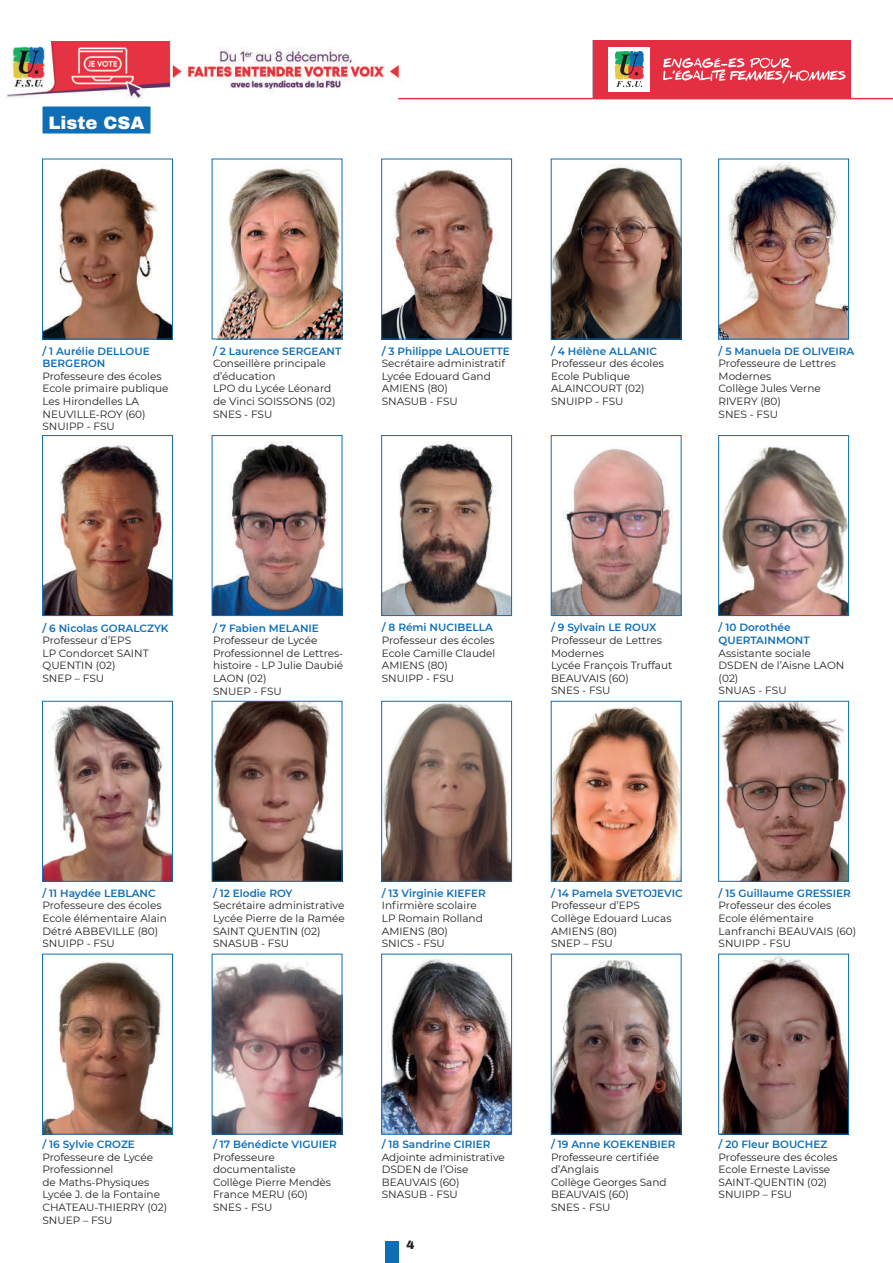
<style>
.page{position:relative;width:893px;height:1263px;background:#fff}
.page>*{position:absolute;margin:0;border:0;box-sizing:border-box;transform-origin:0 0}
.t1{font:900 18px "Archivo";color:#fff}
.t2{font:900 12px "Archivo";color:#231f20}
.t3{font:10.5px/12.6px "Montserrat";color:#231f20}
.t4{font:600 10.5px/12.6px "Montserrat";color:#0e6eb6}
</style>
<div class="page">
<div style="left:593px;top:40px;width:257px;height:58px;background:#e42e42"></div>
<div style="left:609px;top:47px;width:41px;height:44px;background:#fff"></div>
<svg style="left:615px;top:51px;width:29px;height:36px"></svg>
<svg style="left:663px;top:58px;width:183px;height:25px"></svg>
<img style="left:44px;top:165px;width:127px;height:172px">
<div style="left:42px;top:159px;width:131px;height:180px;border:1px solid #0e6eb6"></div>
<img style="left:383px;top:169px;width:127px;height:168px">
<div style="left:381px;top:159px;width:131px;height:180px;border:1px solid #0e6eb6"></div>
<img style="left:217px;top:168px;width:123px;height:169px">
<img style="left:553px;top:165px;width:126px;height:172px">
<img style="left:720px;top:162px;width:127px;height:175px">
<div style="left:718px;top:159px;width:131px;height:180px;border:1px solid #0e6eb6"></div>
<img style="left:44px;top:704px;width:127px;height:175px">
<div style="left:42px;top:701px;width:131px;height:180px;border:1px solid #0e6eb6"></div>
<img style="left:383px;top:703px;width:127px;height:176px">
<div style="left:381px;top:701px;width:131px;height:180px;border:1px solid #0e6eb6"></div>
<img style="left:214px;top:703px;width:126px;height:176px">
<img style="left:553px;top:706px;width:126px;height:173px">
<img style="left:720px;top:703px;width:127px;height:176px">
<div style="left:718px;top:701px;width:131px;height:180px;border:1px solid #0e6eb6"></div>
<img style="left:44px;top:445px;width:127px;height:169px">
<div style="left:42px;top:435px;width:131px;height:181px;border:1px solid #0e6eb6"></div>
<img style="left:383px;top:441px;width:127px;height:173px">
<div style="left:381px;top:435px;width:131px;height:181px;border:1px solid #0e6eb6"></div>
<img style="left:214px;top:441px;width:126px;height:173px">
<div style="left:212px;top:435px;width:130px;height:181px;border:1px solid #0e6eb6"></div>
<img style="left:553px;top:448px;width:126px;height:166px">
<div style="left:551px;top:435px;width:130px;height:181px;border:1px solid #0e6eb6"></div>
<img style="left:720px;top:446px;width:127px;height:168px">
<div style="left:718px;top:435px;width:131px;height:181px;border:1px solid #0e6eb6"></div>
<img style="left:44px;top:961px;width:127px;height:171px">
<div style="left:42px;top:954px;width:131px;height:180px;border:1px solid #0e6eb6"></div>
<img style="left:383px;top:958px;width:127px;height:174px">
<div style="left:381px;top:954px;width:131px;height:180px;border:1px solid #0e6eb6"></div>
<img style="left:214px;top:962px;width:126px;height:170px">
<img style="left:553px;top:959px;width:126px;height:173px">
<img style="left:721px;top:956px;width:126px;height:176px">
<div style="left:718px;top:954px;width:131px;height:180px;border:1px solid #0e6eb6"></div>
<img style="left:7px;top:42px;width:396px;height:56px">
<hr style="left:398px;top:98px;width:495px;height:1px;background:#e43443">
<div style="left:385px;top:1241px;width:13px;height:22px;background:#0e6eb6"></div>
<div style="left:43px;top:106px;width:108px;height:28px;background:#0e6eb6"></div>
<h1 class="t1" style="left:49px;top:112px;width:97px">Liste CSA</h1>
<p class="t4" style="left:43px;top:344px;width:109px">/ 1 Aurélie DELLOUE<br>BERGERON</p>
<p class="t3" style="left:43px;top:369px;width:128px">Professeure des écoles<br>Ecole primaire publique<br>Les Hirondelles LA<br>NEUVILLE-ROY (60)<br>SNUIPP - FSU</p>
<p class="t4" style="left:213px;top:344px;width:130px">/ 2 Laurence SERGEANT</p>
<p class="t3" style="left:213px;top:357px;width:124px">Conseillère principale d’éducation<br>LPO du Lycée Léonard de Vinci SOISSONS (02)<br>SNES - FSU</p>
<p class="t4" style="left:382px;top:344px;width:129px">/ 3 Philippe LALOUETTE</p>
<p class="t3" style="left:382px;top:357px;width:125px">Secrétaire administratif<br>Lycée Edouard Gand<br>AMIENS (80)<br>SNASUB - FSU</p>
<p class="t4" style="left:551px;top:344px;width:107px">/ 4 Hélène ALLANIC</p>
<p class="t3" style="left:551px;top:357px;width:114px">Professeur des écoles<br>Ecole Publique<br>ALAINCOURT (02)<br>SNUIPP - FSU</p>
<p class="t4" style="left:719px;top:344px;width:137px">/ 5 Manuela DE OLIVEIRA</p>
<p class="t3" style="left:719px;top:357px;width:119px">Professeure de Lettres<br>Modernes<br>Collège Jules Verne<br>RIVERY (80)<br>SNES - FSU</p>
<p class="t4" style="left:43px;top:621px;width:128px">/ 6 Nicolas GORALCZYK</p>
<p class="t3" style="left:43px;top:634px;width:108px">Professeur d’EPS<br>LP Condorcet SAINT<br>QUENTIN (02)<br>SNEP – FSU</p>
<p class="t4" style="left:213px;top:621px;width:107px">/ 7 Fabien MELANIE</p>
<p class="t3" style="left:213px;top:634px;width:132px">Professeur de Lycée<br>Professionnel de Lettres&shy;histoire - LP Julie Daubié<br>LAON (02)<br>SNUEP - FSU</p>
<p class="t4" style="left:382px;top:621px;width:113px">/ 8 Rémi NUCIBELLA</p>
<p class="t3" style="left:382px;top:634px;width:115px">Professeur des écoles<br>Ecole Camille Claudel<br>AMIENS (80)<br>SNUIPP - FSU</p>
<p class="t4" style="left:551px;top:621px;width:107px">/ 9 Sylvain LE ROUX</p>
<p class="t3" style="left:551px;top:634px;width:123px">Professeur de Lettres<br>Modernes<br>Lycée François Truffaut<br>BEAUVAIS (60)<br>SNES - FSU</p>
<p class="t4" style="left:719px;top:621px;width:93px">/ 10 Dorothée<br>QUERTAINMONT</p>
<p class="t3" style="left:719px;top:646px;width:127px">Assistante sociale<br>DSDEN de l’Aisne LAON (02)<br>SNUAS - FSU</p>
<p class="t4" style="left:43px;top:886px;width:115px">/ 11 Haydée LEBLANC</p>
<p class="t3" style="left:43px;top:899px;width:126px">Professeure des écoles<br>Ecole élémentaire Alain<br>Détré ABBEVILLE (80)<br>SNUIPP - FSU</p>
<p class="t4" style="left:213px;top:886px;width:81px">/ 12 Elodie ROY</p>
<p class="t3" style="left:213px;top:899px;width:133px">Secrétaire administrative<br>Lycée Pierre de la Ramée<br>SAINT QUENTIN (02)<br>SNASUB - FSU</p>
<p class="t4" style="left:382px;top:886px;width:106px">/ 13 Virginie KIEFER</p>
<p class="t3" style="left:382px;top:899px;width:102px">Infirmière scolaire<br>LP Romain Rolland<br>AMIENS (80)<br>SNICS - FSU</p>
<p class="t4" style="left:551px;top:886px;width:133px">/ 14 Pamela SVETOJEVIC</p>
<p class="t3" style="left:551px;top:899px;width:122px">Professeur d’EPS<br>Collège Edouard Lucas<br>AMIENS (80)<br>SNEP – FSU</p>
<p class="t4" style="left:719px;top:886px;width:134px">/ 15 Guillaume GRESSIER</p>
<p class="t3" style="left:719px;top:899px;width:139px">Professeur des écoles<br>Ecole élémentaire<br>Lanfranchi BEAUVAIS (60)<br>SNUIPP - FSU</p>
<p class="t4" style="left:43px;top:1137px;width:94px">/ 16 Sylvie CROZE</p>
<p class="t3" style="left:43px;top:1150px;width:126px">Professeure de Lycée<br>Professionnel<br>de Maths-Physiques<br>Lycée J. de la Fontaine<br>CHATEAU-THIERRY (02)<br>SNUEP – FSU</p>
<p class="t4" style="left:213px;top:1137px;width:125px">/ 17 Bénédicte VIGUIER</p>
<p class="t3" style="left:213px;top:1150px;width:120px">Professeure documentaliste<br>Collège Pierre Mendès<br>France MERU (60)<br>SNES - FSU</p>
<p class="t4" style="left:382px;top:1137px;width:110px">/ 18 Sandrine CIRIER</p>
<p class="t3" style="left:382px;top:1150px;width:125px">Adjointe administrative<br>DSDEN de l’Oise<br>BEAUVAIS (60)<br>SNASUB - FSU</p>
<p class="t2" style="left:406px;top:1237px;width:10px">4</p>
<p class="t4" style="left:551px;top:1137px;width:126px">/ 19 Anne KOEKENBIER</p>
<p class="t3" style="left:551px;top:1150px;width:117px">Professeure certifiée d’Anglais<br>Collège Georges Sand<br>BEAUVAIS (60)<br>SNES - FSU</p>
<p class="t4" style="left:719px;top:1137px;width:110px">/ 20 Fleur BOUCHEZ</p>
<p class="t3" style="left:719px;top:1150px;width:120px">Professeure des écoles<br>Ecole Erneste Lavisse<br>SAINT-QUENTIN (02)<br>SNUIPP – FSU</p>
</div>
